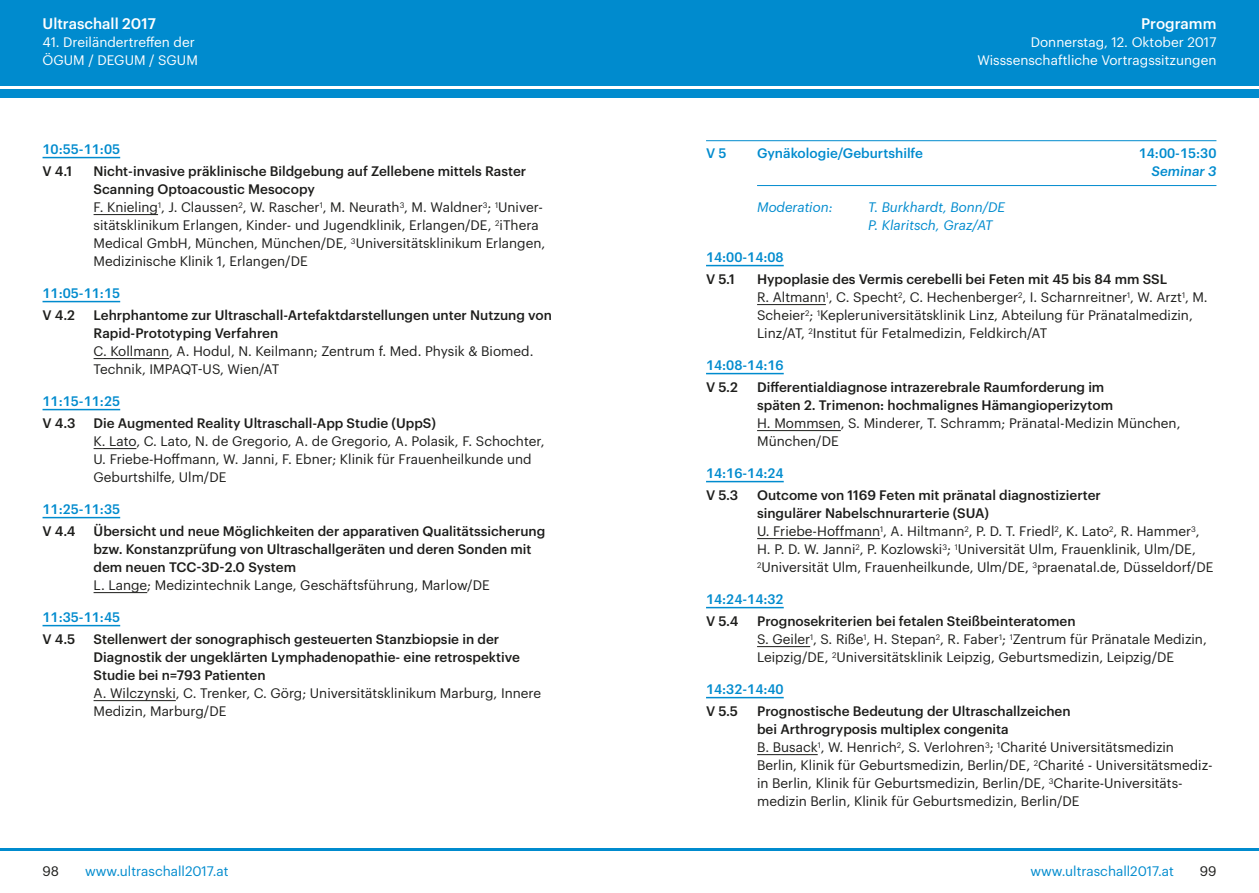
<style>
.page{position:relative;width:1259px;height:893px;background:#fff}
.page>*{position:absolute;margin:0;border:0;box-sizing:border-box;transform-origin:0 0}
.t1{font:500 15px "Graphik";color:#fff}
.t2{font:13.5px/18px "Graphik";color:#1d1d1b}
.t3{font:500 13.5px/18px "Graphik";color:#1d1d1b}
.t4{font:500 13.5px "Graphik";color:#008bce}
.t5{font:13.5px/18px "Graphik";color:#fff}
.t6{font:italic 13.5px/18px "Graphik";color:#008bce}
.t7{font:13.5px "Graphik";color:#008bce}
.t8{font:italic 500 13.5px "Graphik";color:#008bce}
.s1{font-weight:500}
</style>
<div class="page">
<div style="left:0;top:0;width:1259px;height:85px;background:#008bce"></div>
<div style="left:0;top:89px;width:1259px;height:9px;background:#008bce"></div>
<hr style="left:0;top:848px;width:1259px;height:2px;background:#008bce">
<hr style="left:43px;top:157px;width:77px;height:1px;background:#008bce">
<hr style="left:94px;top:214px;width:64px;height:1px;background:#1d1d1b">
<hr style="left:43px;top:301px;width:77px;height:1px;background:#008bce">
<hr style="left:94px;top:358px;width:75px;height:1px;background:#1d1d1b">
<hr style="left:43px;top:409px;width:77px;height:1px;background:#008bce">
<hr style="left:94px;top:448px;width:42px;height:1px;background:#1d1d1b">
<hr style="left:43px;top:517px;width:77px;height:1px;background:#008bce">
<hr style="left:94px;top:592px;width:53px;height:1px;background:#1d1d1b">
<hr style="left:43px;top:625px;width:77px;height:1px;background:#008bce">
<hr style="left:94px;top:700px;width:82px;height:1px;background:#1d1d1b">
<hr style="left:706px;top:140px;width:510px;height:1px;background:#008bce">
<hr style="left:757px;top:185px;width:459px;height:1px;background:#008bce">
<hr style="left:706px;top:265px;width:77px;height:1px;background:#008bce">
<hr style="left:757px;top:304px;width:69px;height:1px;background:#1d1d1b">
<hr style="left:706px;top:373px;width:77px;height:1px;background:#008bce">
<hr style="left:757px;top:430px;width:84px;height:1px;background:#1d1d1b">
<hr style="left:706px;top:481px;width:77px;height:1px;background:#008bce">
<hr style="left:757px;top:538px;width:123px;height:1px;background:#1d1d1b">
<hr style="left:706px;top:607px;width:77px;height:1px;background:#008bce">
<hr style="left:757px;top:646px;width:53px;height:1px;background:#1d1d1b">
<hr style="left:706px;top:697px;width:77px;height:1px;background:#008bce">
<hr style="left:757px;top:754px;width:60px;height:1px;background:#1d1d1b">
<p class="t1" style="left:43px;top:12px;width:115px">Ultraschall 2017</p>
<p class="t5" style="left:43px;top:32px;width:157px">41. Dreiländertreffen der<br>ÖGUM / DEGUM / SGUM</p>
<p class="t4" style="left:43px;top:139px;width:79px">10:55-11:05</p>
<p class="t3" style="left:43px;top:161px;width:31px">V 4.1</p>
<p class="t2" style="left:94px;top:161px;width:453px"><span class="s1">Nicht-invasive präklinische Bildgebung auf Zellebene mittels Raster Scanning Optoacoustic Mesocopy<br></span>F. Knieling<sup>1</sup>, J. Claussen<sup>2</sup>, W. Rascher<sup>1</sup>, M. Neurath<sup>3</sup>, M. Waldner<sup>3</sup>; <sup>1</sup>Univer&shy;sitätsklinikum Erlangen, Kinder- und Jugendklinik, Erlangen/DE, <sup>2</sup>iThera Medical GmbH, München, München/DE, <sup>3</sup>Universitätsklinikum Erlangen, Medizinische Klinik 1, Erlangen/DE</p>
<p class="t4" style="left:43px;top:283px;width:79px">11:05-11:15</p>
<p class="t3" style="left:43px;top:305px;width:34px">V 4.2</p>
<p class="t3" style="left:94px;top:305px;width:460px">Lehrphantome zur Ultraschall-Artefaktdarstellungen unter Nutzung von<br>Rapid-Prototyping Verfahren</p>
<p class="t2" style="left:94px;top:341px;width:441px">C. Kollmann, A. Hodul, N. Keilmann; Zentrum f. Med. Physik &amp; Biomed.<br>Technik, IMPAQT-US, Wien/AT</p>
<p class="t4" style="left:43px;top:391px;width:79px">11:15-11:25</p>
<p class="t3" style="left:43px;top:413px;width:34px">V 4.3</p>
<p class="t3" style="left:94px;top:413px;width:344px">Die Augmented Reality Ultraschall-App Studie (UppS)</p>
<p class="t2" style="left:94px;top:431px;width:452px">K. Lato, C. Lato, N. de Gregorio, A. de Gregorio, A. Polasik, F. Schochter,<br>U. Friebe-Hoffmann, W. Janni, F. Ebner; Klinik für Frauenheilkunde und<br>Geburtshilfe, Ulm/DE</p>
<p class="t4" style="left:43px;top:499px;width:79px">11:25-11:35</p>
<p class="t3" style="left:43px;top:521px;width:35px">V 4.4</p>
<p class="t3" style="left:94px;top:521px;width:453px">Übersicht und neue Möglichkeiten der apparativen Qualitätssicherung bzw. Konstanzprüfung von Ultraschallgeräten und deren Sonden mit dem neuen TCC-3D-2.0 System</p>
<p class="t2" style="left:94px;top:575px;width:398px">L. Lange; Medizintechnik Lange, Geschäftsführung, Marlow/DE</p>
<p class="t4" style="left:43px;top:607px;width:79px">11:35-11:45</p>
<p class="t3" style="left:43px;top:629px;width:34px">V 4.5</p>
<p class="t3" style="left:94px;top:629px;width:428px">Stellenwert der sonographisch gesteuerten Stanzbiopsie in der<br>Diagnostik der ungeklärten Lymphadenopathie- eine retrospektive<br>Studie bei n=793 Patienten</p>
<p class="t2" style="left:94px;top:683px;width:449px">A. Wilczynski, C. Trenker, C. Görg; Universitätsklinikum Marburg, Innere<br>Medizin, Marburg/DE</p>
<p class="t2" style="left:43px;top:861px;width:18px">98</p>
<p class="t7" style="left:85px;top:861px;width:145px">www.ultraschall2017.at</p>
<p class="t1" style="left:1141px;top:12px;width:77px">Programm</p>
<p class="t5" style="left:977px;top:32px;width:240px;text-align:right">Donnerstag, 12. Oktober 2017<br>Wisssenschaftliche Vortragssitzungen</p>
<p class="t4" style="left:706px;top:143px;width:22px">V 5</p>
<p class="t4" style="left:757px;top:143px;width:167px">Gynäkologie/Geburtshilfe</p>
<p class="t4" style="left:1138px;top:143px;width:79px">14:00-15:30</p>
<p class="t8" style="left:1151px;top:161px;width:66px">Seminar 3</p>
<p class="t6" style="left:757px;top:197px;width:77px">Moderation:</p>
<p class="t6" style="left:868px;top:197px;width:139px">T. Burkhardt, Bonn/DE<br>P. Klaritsch, Graz/AT</p>
<p class="t4" style="left:706px;top:247px;width:79px">14:00-14:08</p>
<p class="t3" style="left:706px;top:269px;width:30px">V 5.1</p>
<p class="t2" style="left:757px;top:269px;width:452px"><span class="s1">Hypoplasie des Vermis cerebelli bei Feten mit 45 bis 84 mm SSL<br></span>R. Altmann<sup>1</sup>, C. Specht<sup>2</sup>, C. Hechenberger<sup>2</sup>, I. Scharnreitner<sup>1</sup>, W. Arzt<sup>1</sup>, M.<br>Scheier<sup>2</sup>; <sup>1</sup>Kepleruniversitätsklinik Linz, Abteilung für Pränatalmedizin, Linz/AT, <sup>2</sup>Institut für Fetalmedizin, Feldkirch/AT</p>
<p class="t4" style="left:706px;top:355px;width:79px">14:08-14:16</p>
<p class="t3" style="left:706px;top:377px;width:33px">V 5.2</p>
<p class="t3" style="left:757px;top:377px;width:357px">Differentialdiagnose intrazerebrale Raumforderung im späten 2. Trimenon: hochmalignes Hämangioperizytom</p>
<p class="t2" style="left:757px;top:413px;width:425px">H. Mommsen, S. Minderer, T. Schramm; Pränatal-Medizin München,<br>München/DE</p>
<p class="t4" style="left:706px;top:463px;width:79px">14:16-14:24</p>
<p class="t3" style="left:706px;top:485px;width:34px">V 5.3</p>
<p class="t2" style="left:757px;top:485px;width:458px"><span class="s1">Outcome von 1169 Feten mit pränatal diagnostizierter<br>singulärer Nabelschnurarterie (SUA)<br></span>U. Friebe-Hoffmann<sup>1</sup>, A. Hiltmann<sup>2</sup>, P. D. T. Friedl<sup>2</sup>, K. Lato<sup>2</sup>, R. Hammer<sup>3</sup>, H. P. D. W. Janni<sup>2</sup>, P. Kozlowski<sup>3</sup>; <sup>1</sup>Universität Ulm, Frauenklinik, Ulm/DE, <sup>2</sup>Universität Ulm, Frauenheilkunde, Ulm/DE, <sup>3</sup>praenatal.de, Düsseldorf/DE</p>
<p class="t4" style="left:706px;top:589px;width:79px">14:24-14:32</p>
<p class="t3" style="left:706px;top:611px;width:34px">V 5.4</p>
<p class="t2" style="left:757px;top:611px;width:451px"><span class="s1">Prognosekriterien bei fetalen Steißbeinteratomen<br></span>S. Geiler<sup>1</sup>, S. Riße<sup>1</sup>, H. Stepan<sup>2</sup>, R. Faber<sup>1</sup>; <sup>1</sup>Zentrum für Pränatale Medizin,<br>Leipzig/DE, <sup>2</sup>Universitätsklinik Leipzig, Geburtsmedizin, Leipzig/DE</p>
<p class="t4" style="left:706px;top:679px;width:79px">14:32-14:40</p>
<p class="t3" style="left:706px;top:701px;width:33px">V 5.5</p>
<p class="t2" style="left:757px;top:701px;width:457px"><span class="s1">Prognostische Bedeutung der Ultraschallzeichen<br>bei Arthrogryposis multiplex congenita<br></span>B. Busack<sup>1</sup>, W. Henrich<sup>2</sup>, S. Verlohren<sup>3</sup>; <sup>1</sup>Charité Universitätsmedizin Berlin, Klinik für Geburtsmedizin, Berlin/DE, <sup>2</sup>Charité - Universitätsmediz&shy;in Berlin, Klinik für Geburtsmedizin, Berlin/DE, <sup>3</sup>Charite-Universitäts&shy;medizin Berlin, Klinik für Geburtsmedizin, Berlin/DE</p>
<p class="t7" style="left:1030px;top:861px;width:145px">www.ultraschall2017.at</p>
<p class="t2" style="left:1199px;top:861px;width:18px">99</p>
</div>
